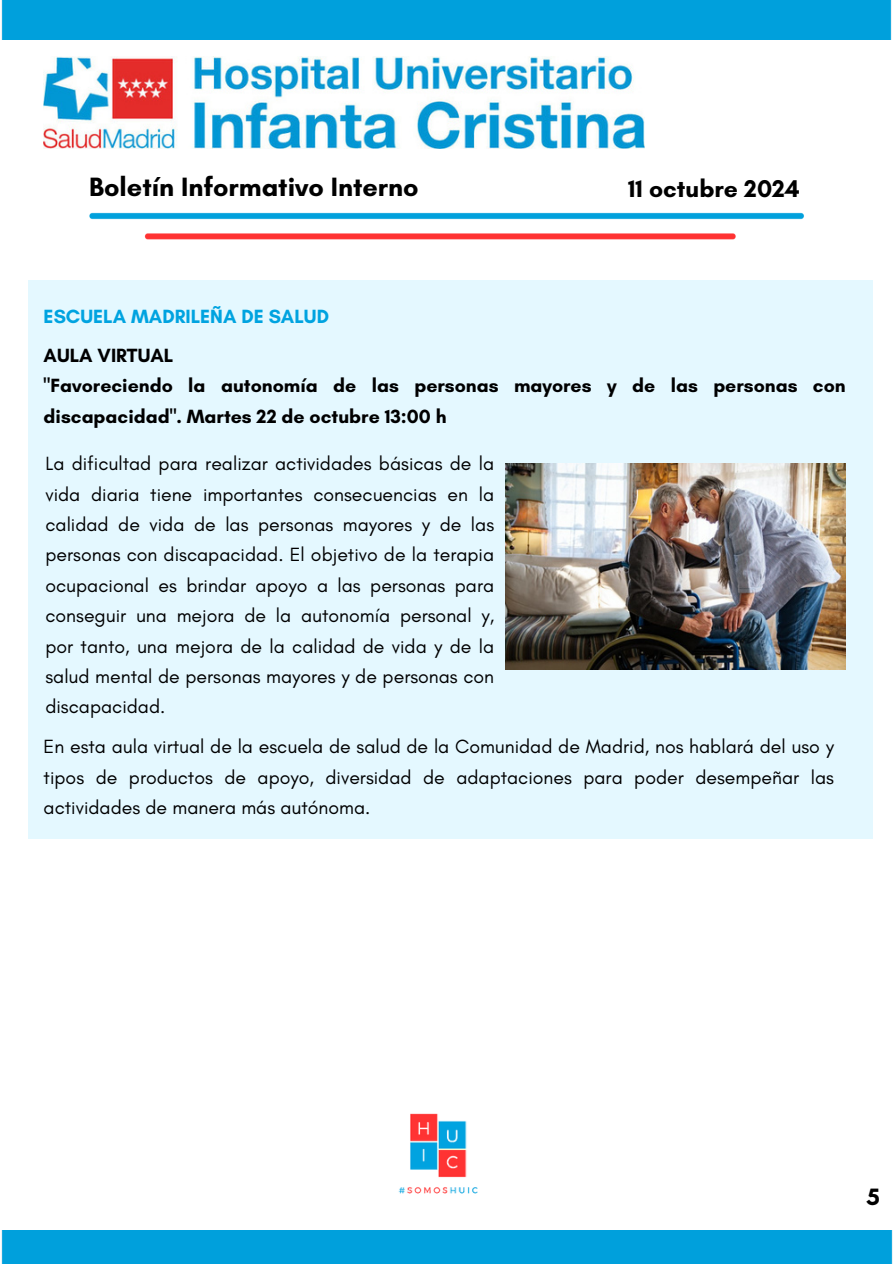
<style>
.page{position:relative;width:894px;height:1264px;background:#fff}
.page>*{position:absolute;margin:0;border:0;box-sizing:border-box;transform-origin:0 0}
.t1{font:700 27px "Glacial Indifference";color:#000}
.t2{font:700 24.6px "Glacial Indifference";color:#000}
.t3{font:700 24px "Glacial Indifference";color:#000}
.t4{font:19.5px/30.3px "Glacial Indifference";color:#000;text-align:justify}
.t5{font:700 19.5px/30.3px "Glacial Indifference";color:#000}
.t6{font:700 19.5px "Glacial Indifference";color:#00a3e0}
</style>
<div class="page">
<img style="left:44px;top:56px;width:600px;height:93px">
<div style="left:1px;top:0;width:891px;height:39px;background:#00a0dc"></div>
<img style="left:89px;top:212px;width:715px;height:28px">
<div style="left:29px;top:280px;width:843px;height:558px;background:#e4f8ff"></div>
<div style="left:1px;top:1230px;width:892px;height:33px;background:#00a0dc"></div>
<img style="left:505px;top:463px;width:340px;height:206px">
<img style="left:398px;top:1113px;width:80px;height:81px">
<p class="t1" style="left:89px;top:170px;width:331px">Boletín Informativo Interno</p>
<p class="t6" style="left:44px;top:304px;width:287px">ESCUELA MADRILEÑA DE SALUD</p>
<p class="t2" style="left:628px;top:174px;width:173px">11 octubre 2024</p>
<h3 class="t5" style="left:44px;top:340px;width:803px">AULA VIRTUAL<br>"Favoreciendo la autonomía de las personas mayores y de las personas con discapacidad". Martes 22 de octubre 13:00 h</h3>
<p class="t4" style="left:45px;top:448px;width:450px">La dificultad para realizar actividades básicas de la vida diaria tiene importantes consecuencias en la calidad de vida de las personas mayores y de las personas con discapacidad. El objetivo de la terapia ocupacional es brindar apoyo a las personas para conseguir una mejora de la autonomía personal y, por tanto, una mejora de la calidad de vida y de la salud mental de personas mayores y de personas con discapacidad.</p>
<p class="t4" style="left:44px;top:731px;width:791px">En esta aula virtual de la escuela de salud de la Comunidad de Madrid, nos hablará del uso y tipos de productos de apoyo, diversidad de adaptaciones para poder desempeñar las actividades de manera más autónoma.</p>
<p class="t3" style="left:866px;top:1182px;width:15px">5</p>
</div>
